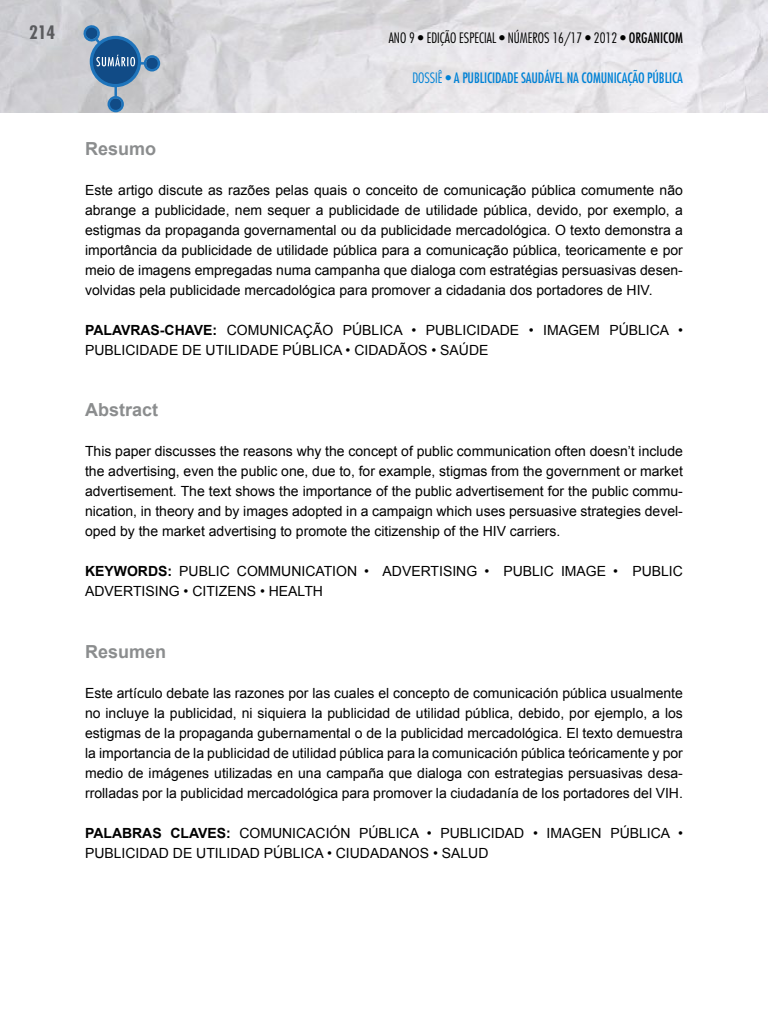
<style>
.page{position:relative;width:768px;height:1024px;background:#fff}
.page>*{position:absolute;margin:0;border:0;box-sizing:border-box;transform-origin:0 0}
.t1{font:700 18px "Arial";color:#8b8d8e}
.t2{font:700 condensed 18px "Futura Std";color:#5a5b5e}
.t3{font:14px/20px "Arial";color:#000;text-align:justify}
.t4{font:300 condensed 14px "Futura Std";color:#000}
.t5{font:condensed 14px "Futura Std";letter-spacing:-.01em;color:#0082d6}
.s1{font-weight:400}
.s2{font-weight:300}
.s3{font-weight:700}
</style>
<div class="page">
<img style="left:0;top:0;width:768px;height:113px">
<svg style="left:108px;top:86px;width:16px;height:26px"></svg>
<div style="left:90px;top:36px;width:51px;height:51px;background:#1e74bb;border-radius:50%"></div>
<div style="left:93px;top:39px;width:45px;height:45px;background:#114b86;border-radius:50%"></div>
<svg style="left:82px;top:24px;width:78px;height:48px"></svg>
<p class="t2" style="left:29px;top:21px;width:28px">214</p>
<p class="t4" style="left:389px;top:29px;width:296px">ANO 9 • EDIÇÃO ESPECIAL • NÚMEROS 16/17 • 2012 • <span class="s1">ORGANICOM</span></p>
<p class="t5" style="left:412px;top:69px;width:263px"><span class="s2">DOSSIÊ •</span> A PUBLICI DADE SAUDÁVEL NA COMUNICAÇÃO PÚBLICA</p>
<p class="t1" style="left:85px;top:136px;width:73px">Resumo</p>
<p class="t3" style="left:85px;top:180px;width:599px">Este artigo discute as razões pelas quais o conceito de comunicação pública comumente não abrange a publicidade, nem sequer a publicidade de utilidade pública, devido, por exemplo, a estigmas da propaganda governamental ou da publicidade mercadológica. O texto demonstra a importância da publicidade de utilidade pública para a comunicação pública, teoricamente e por meio de imagens empregadas numa campanha que dialoga com estratégias persuasivas desen&shy;volvidas pela publicidade mercadológica para promover a cidadania dos portadores de HIV.</p>
<p class="t3" style="left:85px;top:320px;width:599px"><span class="s3">PALAVRAS-CHAVE:</span> COMUNICAÇÃO PÚBLICA • PUBLICIDADE • IMAGEM PÚBLICA •<br>PUBLICIDADE DE UTILIDADE PÚBLICA • CIDADÃOS • SAÚDE</p>
<p class="t1" style="left:85px;top:398px;width:75px">Abstract</p>
<p class="t3" style="left:85px;top:441px;width:599px">This paper discusses the reasons why the concept of public communication often doesn’t include the advertising, even the public one, due to, for example, stigmas from the government or market advertisement. The text shows the importance of the public advertisement for the public commu&shy;nication, in theory and by images adopted in a campaign which uses persuasive strategies devel&shy;oped by the market advertising to promote the citizenship of the HIV carriers.</p>
<p class="t3" style="left:85px;top:561px;width:599px"><span class="s3">KEYWORDS:</span> PUBLIC COMMUNICATION • ADVERTISING • PUBLIC IMAGE • PUBLIC<br>ADVERTISING • CITIZENS • HEALTH</p>
<p class="t1" style="left:85px;top:639px;width:83px">Resumen</p>
<p class="t3" style="left:85px;top:683px;width:599px">Este artículo debate las razones por las cuales el concepto de comunicación pública usualmente no incluye la publicidad, ni siquiera la publicidad de utilidad pública, debido, por ejemplo, a los estigmas de la propaganda gubernamental o de la publicidad mercadológica. El texto demuestra la importancia de la publicidad de utilidad pública para la comunicación pública teóricamente y por medio de imágenes utilizadas en una campaña que dialoga con estrategias persuasivas desa&shy;rrolladas por la publicidad mercadológica para promover la ciudadanía de los portadores del VIH.</p>
<p class="t3" style="left:85px;top:823px;width:599px"><span class="s3">PALABRAS CLAVES:</span> COMUNICACIÓN PÚBLICA • PUBLICIDAD • IMAGEN PÚBLICA •<br>PUBLICIDAD DE UTILIDAD PÚBLICA • CIUDADANOS • SALUD</p>
</div>
